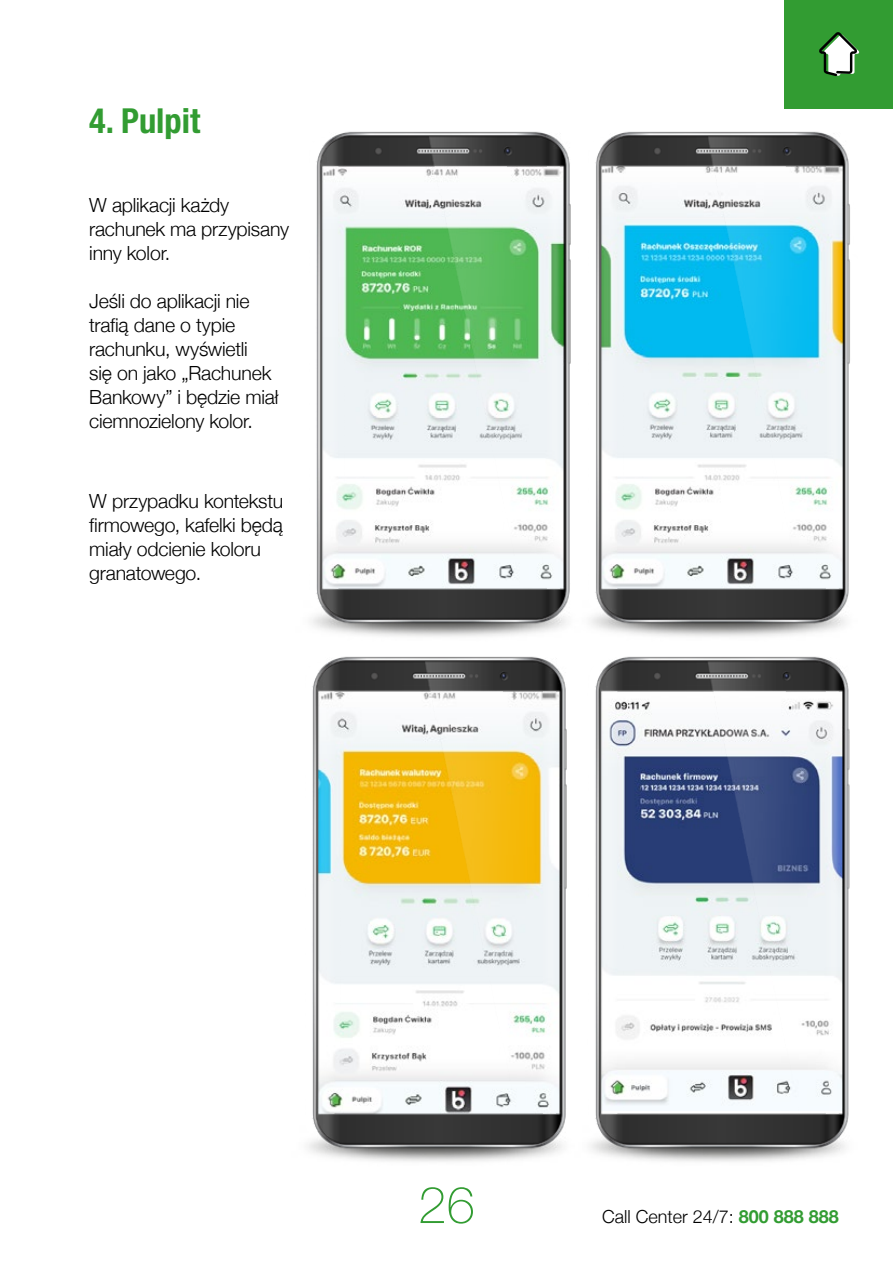
<style>
.page{position:relative;width:893px;height:1263px;background:#fff}
.page>*{position:absolute;margin:0;border:0;box-sizing:border-box;transform-origin:0 0}
.t1{font:100 51px "Helvetica Neue";color:#329c32}
.t2{font:700 condensed 34.5px "Helvetica Neue LT Pro";color:#329c32}
.t3{font:300 19.5px/24px "Helvetica Neue";letter-spacing:-.01em;color:#000}
.t4{font:300 18px "Helvetica Neue";color:#000}
.s1{font-weight:700;color:#329c32}
</style>
<div class="page">
<img style="left:316px;top:131px;width:188px;height:475px">
<img style="left:504px;top:108px;width:389px;height:498px">
<img style="left:308px;top:606px;width:196px;height:556px">
<img style="left:504px;top:606px;width:346px;height:556px">
<div style="left:784px;top:0;width:109px;height:108px;background:#329c32"></div>
<svg style="left:819px;top:32px;width:41px;height:44px"></svg>
<h2 class="t2" style="left:89px;top:100px;width:113px">4. Pulpit</h2>
<p class="t3" style="left:89px;top:192px;width:201px">W aplikacji każdy rachunek ma przypisany inny kolor.</p>
<p class="t3" style="left:89px;top:288px;width:191px">Jeśli do aplikacji nie trafią dane o typie rachunku, wyświetli<br>się on jako „Rachunek<br>Bankowy” i będzie miał ciemnozielony kolor.</p>
<p class="t3" style="left:89px;top:487px;width:195px">W przypadku kontekstu firmowego, kafelki będą miały odcienie koloru granatowego.</p>
<h1 class="t1" style="left:418px;top:1166px;width:58px">26</h1>
<p class="t4" style="left:602px;top:1202px;width:238px">Call Center 24/7: <span class="s1">800 888 888</span></p>
</div>
